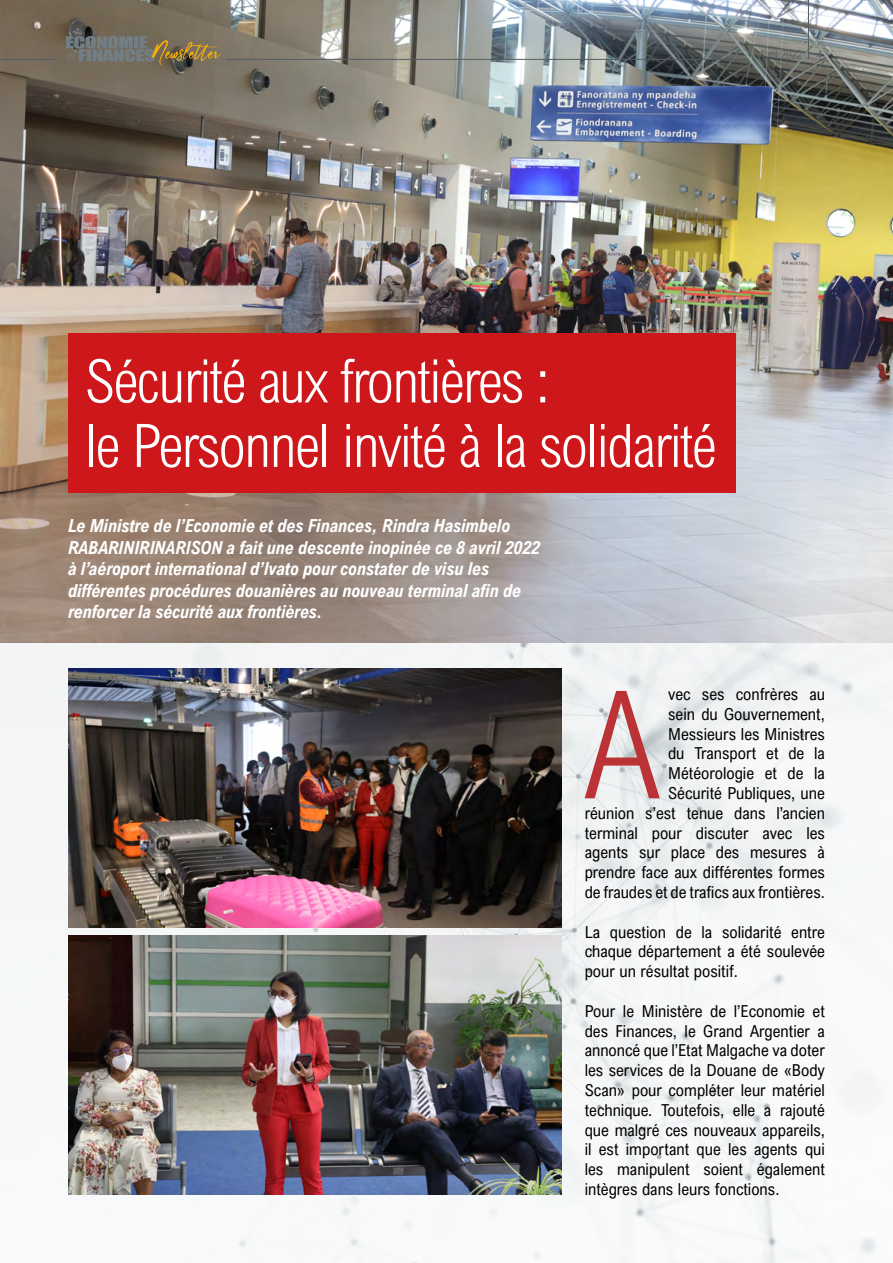
<style>
.page{position:relative;width:893px;height:1263px;background:#fff}
.page>*{position:absolute;margin:0;border:0;box-sizing:border-box;transform-origin:0 0}
.t1{font:300 150px "Arial Nova Cond";color:#bb3337}
.t2{font:300 60px/64.5px "Arial Nova Cond";letter-spacing:-.025em;color:#fff}
.t3{font:italic 700 18px/21.6px "Arial Nova Cond";letter-spacing:-.01em;color:#fff}
.t4{font:16.5px/19.8px "Arial Nova Cond";color:#000;text-align:justify}
.t5{font:300 12px "Arial Nova Cond";color:#535d62}
</style>
<div class="page">
<img style="left:0;top:642px;width:893px;height:621px">
<img style="left:0;top:0;width:893px;height:642px">
<hr style="left:226px;top:59px;width:522px;height:1px;background:#535d62">
<hr style="left:0;top:59px;width:57px;height:1px;background:#535d62">
<hr style="left:808px;top:0;width:1px;height:59px;background:#535d62">
<svg style="left:66px;top:36px;width:155px;height:29px;background:#797360"></svg>
<div style="left:68px;top:333px;width:668px;height:159px;background:#cd171a"></div>
<img style="left:68px;top:668px;width:493px;height:259px">
<img style="left:68px;top:936px;width:493px;height:259px">
<p class="t5" style="left:759px;top:48px;width:65px">Avril 2022 4</p>
<h2 class="t2" style="left:85px;top:348px;width:633px">Sécurité aux frontières :<br>le Personnel invité à la solidarité</h2>
<p class="t3" style="left:68px;top:514px;width:474px">Le Ministre de l’Economie et des Finances, Rindra Hasimbelo RABARINIRINARISON a fait une descente inopinée ce 8 avril 2022 à l’aéroport international d’Ivato pour constater de visu les différentes procédures douanières au nouveau terminal afin de renforcer la sécurité aux frontières.</p>
<p class="t4" style="left:585px;top:684px;width:242px;text-align:right">vec ses confrères au<br>sein du Gouvernement,<br>Messieurs les Ministres<br>du Transport et de la<br>Météorologie et de la<br>Sécurité Publiques, une<br>réunion s’est tenue dans l’ancien terminal pour discuter avec les agents sur place des mesures à prendre face aux différentes formes de fraudes et de trafics aux frontières.</p>
<p class="t4" style="left:585px;top:921px;width:242px">La question de la solidarité entre chaque département a été soulevée pour un résultat positif.</p>
<p class="t4" style="left:585px;top:1001px;width:242px">Pour le Ministère de l’Economie et des Finances, le Grand Argentier a annoncé que l’Etat Malgache va doter les services de la Douane de «Body Scan» pour compléter leur matériel technique. Toutefois, elle a rajouté que malgré ces nouveaux appareils, il est important que les agents qui les manipulent soient également intègres dans leurs fonctions.</p>
<h1 class="t1" style="left:585px;top:654px;width:76px">A</h1>
</div>
